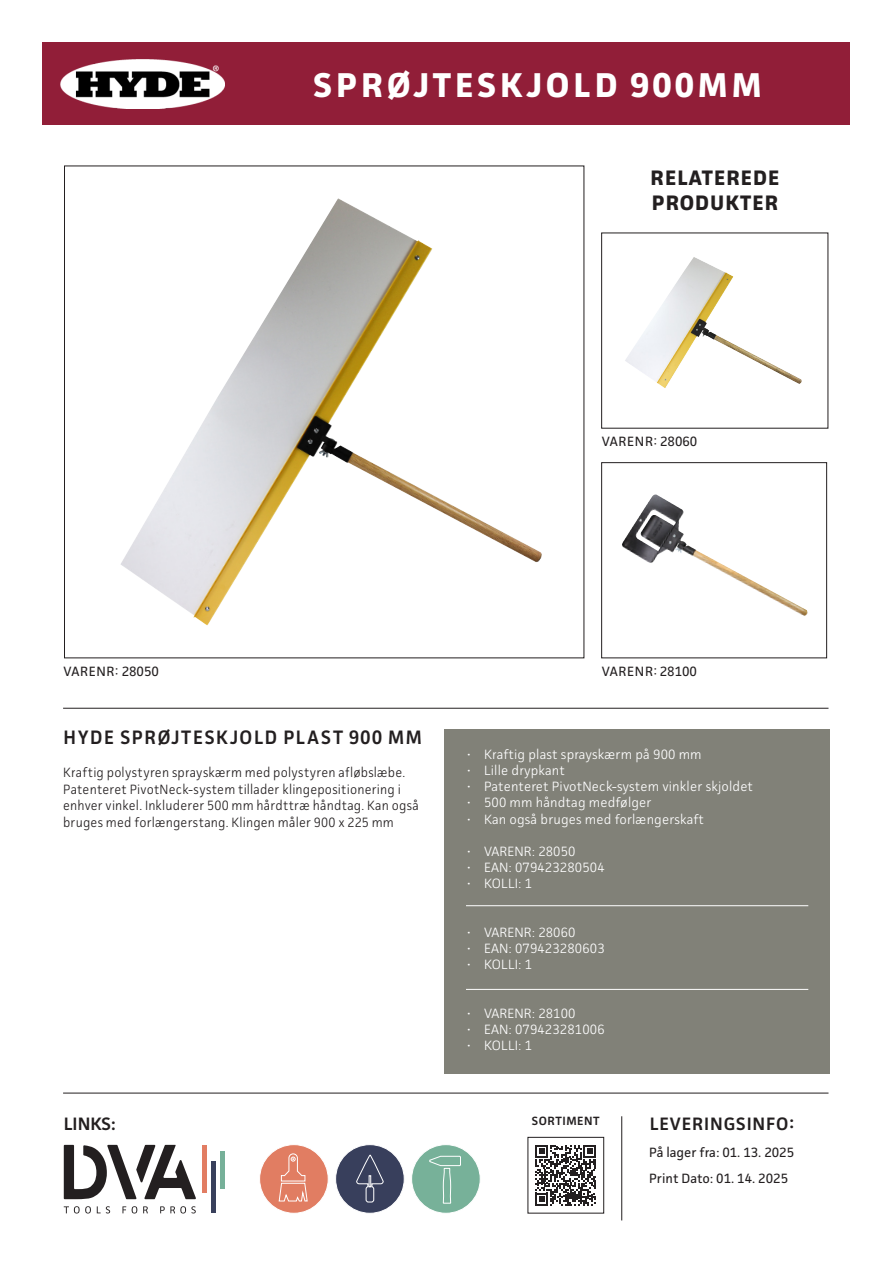
<style>
.page{position:relative;width:893px;height:1263px;background:#fff}
.page>*{position:absolute;margin:0;border:0;box-sizing:border-box;transform-origin:0 0}
.Heading_32_pt{font:700 34.5px "Facit";letter-spacing:.115em;color:#fff}
.t1{font:700 21px "Facit";letter-spacing:.05em;color:#231f20}
.t2{font:600 19.5px "Facit";letter-spacing:.09em;color:#231f20;scale:.96 1}
.t3{font:600 18px "Facit";letter-spacing:.05em;color:#231f20}
.t4{font:300 13.5px "Facit";letter-spacing:.01em;color:#fff}
.t5{font:300 13.5px/16.5px "Facit";letter-spacing:.015em;color:#231f20;scale:.96 1}
.t6{font:13.5px "Facit";color:#231f20}
.t7{font:600 12px "Facit";letter-spacing:.05em;color:#231f20}
</style>
<div class="page">
<hr style="left:63px;top:708px;width:765px;height:1px;background:#231f20">
<hr style="left:63px;top:1093px;width:765px;height:1px;background:#231f20">
<div style="left:444px;top:729px;width:386px;height:345px;background:#818178"></div>
<hr style="left:621px;top:1116px;width:1px;height:104px;background:#231f20">
<div style="left:43px;top:43px;width:807px;height:82px;background:#911e38"></div>
<img style="left:60px;top:60px;width:165px;height:49px">
<hr style="left:466px;top:905px;width:342px;height:1px;background:#fff">
<hr style="left:466px;top:989px;width:342px;height:1px;background:#fff">
<div style="left:260px;top:1144px;width:68px;height:69px;background:#e17d62;border-radius:50%"></div>
<div style="left:259px;top:1144px;width:69px;height:69px;border:1px solid #fff;border-radius:50%"></div>
<svg style="left:278px;top:1153px;width:30px;height:49px"></svg>
<div style="left:412px;top:1144px;width:68px;height:69px;background:#77b199;border-radius:50%"></div>
<div style="left:411px;top:1144px;width:69px;height:69px;border:1px solid #fff;border-radius:50%"></div>
<svg style="left:429px;top:1155px;width:32px;height:49px"></svg>
<div style="left:336px;top:1144px;width:68px;height:69px;background:#383f5c;border-radius:50%"></div>
<div style="left:335px;top:1144px;width:69px;height:69px;border:1px solid #fff;border-radius:50%"></div>
<svg style="left:356px;top:1154px;width:28px;height:49px"></svg>
<div style="left:220px;top:1151px;width:5px;height:37px;background:#76b099"></div>
<hr style="left:212px;top:1161px;width:4px;height:52px;background:#39405c">
<div style="left:202px;top:1145px;width:5px;height:48px;background:#e27d63"></div>
<svg style="left:64px;top:1145px;width:132px;height:54px"></svg>
<svg style="left:64px;top:1206px;width:27px;height:7px"></svg>
<svg style="left:97px;top:1206px;width:13px;height:7px"></svg>
<svg style="left:122px;top:1206px;width:4px;height:7px"></svg>
<svg style="left:132px;top:1206px;width:5px;height:7px"></svg>
<svg style="left:143px;top:1206px;width:5px;height:7px"></svg>
<svg style="left:160px;top:1206px;width:36px;height:7px"></svg>
<img style="left:625px;top:257px;width:177px;height:131px">
<img style="left:622px;top:494px;width:186px;height:122px">
<div style="left:601px;top:462px;width:226px;height:196px;border:1px solid #231f20"></div>
<img style="left:121px;top:198px;width:421px;height:428px">
<svg style="left:535px;top:1145px;width:61px;height:61px"></svg>
<div style="left:528px;top:1137px;width:76px;height:76px;border:1px solid #231f20"></div>
<p class="Heading_32_pt" style="left:314px;top:64px;width:450px">SPRØJTESKJOLD 900MM</p>
<p class="t1" style="left:651px;top:165px;width:130px">RELATEREDE</p>
<p class="t1" style="left:652px;top:190px;width:128px">PRODUKTER</p>
<p class="t6" style="left:602px;top:433px;width:97px">VARENR: 28060</p>
<p class="t6" style="left:63px;top:663px;width:97px">VARENR: 28050</p>
<p class="t2" style="left:64px;top:725px;width:375px">HYDE SPRØJTESKJOLD PLAST 900 MM</p>
<p class="t5" style="left:63px;top:764px;width:372px">Kraftig polystyren sprayskærm med polystyren afløbslæbe.<br>Patenteret PivotNeck-system tillader klingepositionering i enhver vinkel. Inkluderer 500 mm hårdttræ håndtag. Kan også bruges med forlængerstang. Klingen måler 900 x 225 mm</p>
<p class="t6" style="left:602px;top:663px;width:97px">VARENR: 28100</p>
<p class="t4" style="left:467px;top:746px;width:236px">• Kraftig plast sprayskærm på 900 mm</p>
<p class="t4" style="left:467px;top:762px;width:99px">• Lille drypkant</p>
<p class="t4" style="left:467px;top:778px;width:287px">• Patenteret PivotNeck-system vinkler skjoldet</p>
<p class="t4" style="left:467px;top:794px;width:186px">• 500 mm håndtag medfølger</p>
<p class="t4" style="left:467px;top:810px;width:239px">• Kan også bruges med forlængerskaft</p>
<p class="t4" style="left:467px;top:843px;width:110px">• VARENR: 28050</p>
<p class="t4" style="left:467px;top:859px;width:139px">• EAN: 079423280504</p>
<p class="t4" style="left:467px;top:875px;width:67px">• KOLLI: 1</p>
<p class="t4" style="left:467px;top:924px;width:110px">• VARENR: 28060</p>
<p class="t4" style="left:467px;top:940px;width:139px">• EAN: 079423280603</p>
<p class="t4" style="left:467px;top:956px;width:67px">• KOLLI: 1</p>
<p class="t4" style="left:467px;top:1005px;width:110px">• VARENR: 28100</p>
<p class="t4" style="left:467px;top:1021px;width:139px">• EAN: 079423281006</p>
<p class="t4" style="left:467px;top:1037px;width:67px">• KOLLI: 1</p>
<p class="t7" style="left:532px;top:1114px;width:69px">SORTIMENT</p>
<p class="t3" style="left:64px;top:1112px;width:53px">LINKS:</p>
<p class="t3" style="left:650px;top:1112px;width:146px">LEVERINGSINFO:</p>
<p class="t6" style="left:649px;top:1144px;width:146px">På lager fra: 01. 13. 2025</p>
<p class="t6" style="left:649px;top:1170px;width:140px">Print Dato: 01. 14. 2025</p>
</div>
